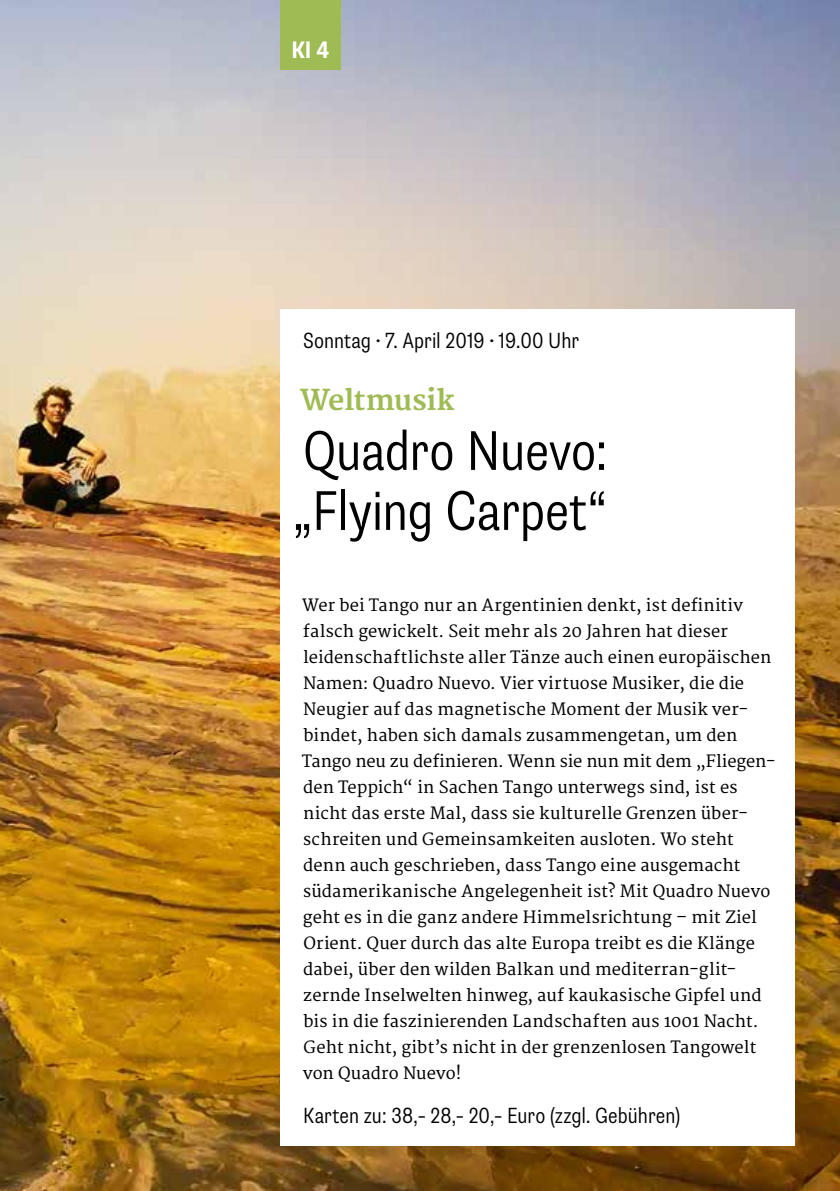
<style>
.page{position:relative;width:840px;height:1191px;background:#fff}
.page>*{position:absolute;margin:0;border:0;box-sizing:border-box;transform-origin:0 0}
.t1{font:300 condensed 56px/60px "Supria Sans";letter-spacing:-.01em;color:#000}
.t2{font:700 28px "Merriweather";letter-spacing:-.01em;color:#9fbb54}
.t3{font:700 condensed 24px "Supria Sans";color:#fff}
.t4{font:300 condensed 22px "Supria Sans";color:#000}
.t5{font:16.4px/26px "Merriweather";letter-spacing:.005em;color:#000}
</style>
<div class="page">
<img style="left:0;top:0;width:280px;height:1191px">
<img style="left:280px;top:0;width:559px;height:1191px">
<div style="left:280px;top:309px;width:514px;height:836px;background:#fff"></div>
<div style="left:280px;top:0;width:60px;height:69px;background:#9fbb54"></div>
<h3 class="t3" style="left:291px;top:35px;width:39px">KI 4</h3>
<h3 class="t4" style="left:303px;top:328px;width:277px">Sonntag · 7. April 2019 · 19.00 Uhr</h3>
<h2 class="t2" style="left:300px;top:383px;width:156px">Weltmusik</h2>
<h1 class="t1" style="left:293px;top:422px;width:316px">Quadro Nuevo: „Flying Carpet“</h1>
<p class="t5" style="left:302px;top:592px;width:475px">Wer bei Tango nur an Argentinien denkt, ist definitiv falsch gewickelt. Seit mehr als 20 Jahren hat dieser leidenschaftlichste aller Tänze auch einen europäischen Namen: Quadro Nuevo. Vier virtuose Musiker, die die Neugier auf das magnetische Moment der Musik ver&shy;bindet, haben sich damals zusammengetan, um den Tango neu zu definieren. Wenn sie nun mit dem „Fliegen&shy;den Teppich“ in Sachen Tango unterwegs sind, ist es nicht das erste Mal, dass sie kulturelle Grenzen über&shy;schreiten und Gemeinsamkeiten ausloten. Wo steht denn auch geschrieben, dass Tango eine ausgemacht südamerikanische Angelegenheit ist? Mit Quadro Nuevo geht es in die ganz andere Himmelsrichtung – mit Ziel Orient. Quer durch das alte Europa treibt es die Klänge dabei, über den wilden Balkan und mediterran-glit&shy;zernde Inselwelten hinweg, auf kaukasische Gipfel und bis in die faszinierenden Landschaften aus 1001 Nacht.<br>Geht nicht, gibt’s nicht in der grenzenlosen Tangowelt von Quadro Nuevo!</p>
<h3 class="t4" style="left:303px;top:1102px;width:378px">Karten zu: 38,– 28,– 20,– Euro (zzgl. Gebühren)</h3>
</div>
